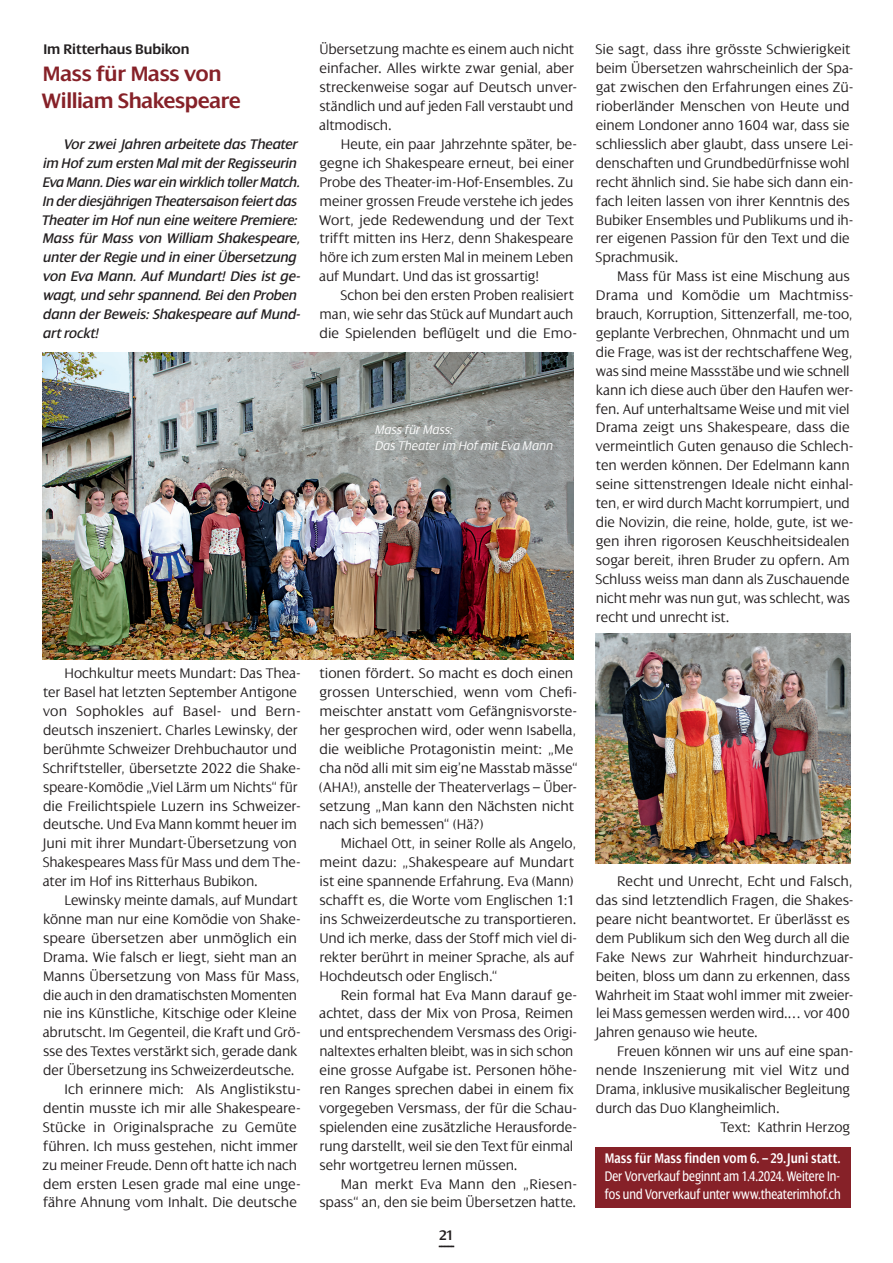
<style>
.page{position:relative;width:893px;height:1263px;background:#fff}
.page>*{position:absolute;margin:0;border:0;box-sizing:border-box;transform-origin:0 0}
.t1{font:600 22.5px/27px "Dialog";letter-spacing:-.015em;color:#862128}
.t2{font:300 15px/18.9px "Dialog";letter-spacing:-.005em;color:#231f20}
.t3{font:italic 15px/18.9px "Dialog";color:#231f20}
.t4{font:15px/18px "Dialog Cond";letter-spacing:-.005em;color:#fff}
.t5{font:600 15px "Dialog Cond";color:#fff}
.t6{font:600 15px "Dialog";letter-spacing:-.005em;color:#231f20}
.t7{font:italic 300 13.5px/16.2px "Dialog";letter-spacing:-.005em;color:#fff}
</style>
<div class="page">
<svg style="left:439px;top:1246px;width:15px;height:1px"></svg>
<img style="left:595px;top:633px;width:256px;height:230px">
<img style="left:43px;top:353px;width:531px;height:306px">
<div style="left:595px;top:1147px;width:255px;height:61px;background:#862128"></div>
<p class="t6" style="left:43px;top:41px;width:148px">Im Ritterhaus Bubikon</p>
<h1 class="t1" style="left:42px;top:60px;width:201px">Mass für Mass von<br>William Shakespeare</h1>
<p class="t3" style="left:41px;top:135px;width:261px;text-indent:22px">Vor zwei Jahren arbeitete das Theater im Hof zum ersten Mal mit der Regisseurin Eva Mann. Dies war ein wirklich toller Match.<br>In der diesjährigen Theatersaison feiert das Theater im Hof nun eine weitere Premiere:<br>Mass für Mass von William Shakespeare, unter der Regie und in einer Übersetzung von Eva Mann. Auf Mundart! Dies ist ge&shy;wagt, und sehr spannend. Bei den Proben dann der Beweis: Shakespeare auf Mund&shy;art rockt!</p>
<p class="t2" style="left:41px;top:664px;width:262px;text-indent:23px">Hochkultur meets Mundart: Das Thea&shy;ter Basel hat letzten September Antigone von Sophokles auf Basel- und Bern&shy;deutsch inszeniert. Charles Lewinsky, der berühmte Schweizer Drehbuchautor und Schriftsteller, übersetzte 2022 die Shake&shy;speare-Komödie „Viel Lärm um Nichts“ für die Freilichtspiele Luzern ins Schweizer&shy;deutsche. Und Eva Mann kommt heuer im Juni mit ihrer Mundart-Übersetzung von Shakespeares Mass für Mass und dem The&shy;ater im Hof ins Ritterhaus Bubikon.</p>
<p class="t2" style="left:64px;top:891px;width:235px">Lewinsky meinte damals, auf Mundart</p>
<p class="t2" style="left:43px;top:910px;width:259px">könne man nur eine Komödie von Shake-</p>
<p class="t2" style="left:43px;top:929px;width:255px">speare übersetzen aber unmöglich ein</p>
<p class="t2" style="left:43px;top:947px;width:255px">Drama. Wie falsch er liegt, sieht man an</p>
<p class="t2" style="left:43px;top:966px;width:258px">Manns Übersetzung von Mass für Mass,</p>
<p class="t2" style="left:43px;top:985px;width:255px">die auch in den dramatischsten Momenten</p>
<p class="t2" style="left:43px;top:1004px;width:255px">nie ins Künstliche, Kitschige oder Kleine</p>
<p class="t2" style="left:43px;top:1023px;width:260px">abrutscht. Im Gegenteil, die Kraft und Grö-</p>
<p class="t2" style="left:43px;top:1042px;width:256px">sse des Textes verstärkt sich, gerade dank</p>
<p class="t2" style="left:43px;top:1061px;width:253px">der Übersetzung ins Schweizerdeutsche.</p>
<p class="t2" style="left:64px;top:1080px;width:238px">Ich erinnere mich: Als Anglistikstu-</p>
<p class="t2" style="left:43px;top:1099px;width:259px">dentin musste ich mir alle Shakespeare-</p>
<p class="t2" style="left:43px;top:1118px;width:256px">Stücke in Originalsprache zu Gemüte</p>
<p class="t2" style="left:43px;top:1136px;width:256px">führen. Ich muss gestehen, nicht immer</p>
<p class="t2" style="left:42px;top:1155px;width:256px">zu meiner Freude. Denn oft hatte ich nach</p>
<p class="t2" style="left:43px;top:1174px;width:259px">dem ersten Lesen grade mal eine unge-</p>
<p class="t2" style="left:43px;top:1193px;width:255px">fähre Ahnung vom Inhalt. Die deutsche</p>
<p class="t2" style="left:319px;top:40px;width:260px">Übersetzung machte es einem auch nicht einfacher. Alles wirkte zwar genial, aber streckenweise sogar auf Deutsch unver&shy;ständlich und auf jeden Fall verstaubt und altmodisch.</p>
<p class="t2" style="left:319px;top:135px;width:260px;text-indent:22px">Heute, ein paar Jahrzehnte später, be&shy;gegne ich Shakespeare erneut, bei einer Probe des Theater-im-Hof-Ensembles. Zu meiner grossen Freude verstehe ich jedes Wort, jede Redewendung und der Text trifft mitten ins Herz, denn Shakespeare höre ich zum ersten Mal in meinem Leben auf Mundart. Und das ist grossartig!</p>
<p class="t2" style="left:320px;top:286px;width:259px;text-indent:21px">Schon bei den ersten Proben realisiert man, wie sehr das Stück auf Mundart auch die Spielenden beflügelt und die Emo-</p>
<p class="t7" style="left:374px;top:421px;width:180px">Mass für Mass:<br>Das Theater im Hof mit Eva Mann</p>
<p class="t2" style="left:596px;top:40px;width:260px">Sie sagt, dass ihre grösste Schwierigkeit beim Übersetzen wahrscheinlich der Spa&shy;gat zwischen den Erfahrungen eines Zü&shy;rioberländer Menschen von Heute und einem Londoner anno 1604 war, dass sie schliesslich aber glaubt, dass unsere Lei&shy;denschaften und Grundbedürfnisse wohl recht ähnlich sind. Sie habe sich dann ein&shy;fach leiten lassen von ihrer Kenntnis des Bubiker Ensembles und Publikums und ih&shy;rer eigenen Passion für den Text und die Sprachmusik.</p>
<p class="t2" style="left:596px;top:267px;width:260px;text-indent:22px">Mass für Mass ist eine Mischung aus Drama und Komödie um Machtmiss&shy;brauch, Korruption, Sittenzerfall, me-too, geplante Verbrechen, Ohnmacht und um die Frage, was ist der rechtschaffene Weg, was sind meine Massstäbe und wie schnell kann ich diese auch über den Haufen wer&shy;fen. Auf unterhaltsame Weise und mit viel Drama zeigt uns Shakespeare, dass die vermeintlich Guten genauso die Schlech&shy;ten werden können. Der Edelmann kann seine sittenstrengen Ideale nicht einhal&shy;ten, er wird durch Macht korrumpiert, und die Novizin, die reine, holde, gute, ist we&shy;gen ihren rigorosen Keuschheitsidealen sogar bereit, ihren Bruder zu opfern. Am Schluss weiss man dann als Zuschauende nicht mehr was nun gut, was schlecht, was recht und unrecht ist.</p>
<p class="t2" style="left:319px;top:664px;width:261px">tionen fördert. So macht es doch einen grossen Unterschied, wenn vom Chefi&shy;meischter anstatt vom Gefängnisvorste&shy;her gesprochen wird, oder wenn Isabella, die weibliche Protagonistin meint: „Me cha nöd alli mit sim eig’ne Masstab mässe“ (AHA!), anstelle der Theaterverlags – Über&shy;setzung „Man kann den Nächsten nicht nach sich bemessen“ (Hä?)</p>
<p class="t2" style="left:319px;top:834px;width:259px;text-indent:21px">Michael Ott, in seiner Rolle als Angelo, meint dazu: „Shakespeare auf Mundart ist eine spannende Erfahrung. Eva (Mann) schafft es, die Worte vom Englischen 1:1 ins Schweizerdeutsche zu transportieren.<br>Und ich merke, dass der Stoff mich viel di&shy;rekter berührt in meiner Sprache, als auf Hochdeutsch oder Englisch.“</p>
<p class="t2" style="left:319px;top:985px;width:260px;text-indent:22px">Rein formal hat Eva Mann darauf ge&shy;achtet, dass der Mix von Prosa, Reimen und entsprechendem Versmass des Origi&shy;naltextes erhalten bleibt, was in sich schon eine grosse Aufgabe ist. Personen höhe&shy;ren Ranges sprechen dabei in einem fix vorgegeben Versmass, der für die Schau&shy;spielenden eine zusätzliche Herausforde&shy;rung darstellt, weil sie den Text für einmal sehr wortgetreu lernen müssen.</p>
<p class="t2" style="left:319px;top:1174px;width:259px;text-align:right">Man merkt Eva Mann den „Riesen&shy;spass“ an, den sie beim Übersetzen hatte.</p>
<p class="t6" style="left:439px;top:1227px;width:16px">21</p>
<p class="t2" style="left:594px;top:872px;width:262px;text-indent:23px">Recht und Unrecht, Echt und Falsch, das sind letztendlich Fragen, die Shakes&shy;peare nicht beantwortet. Er überlässt es dem Publikum sich den Weg durch all die Fake News zur Wahrheit hindurchzuar&shy;beiten, bloss um dann zu erkennen, dass Wahrheit im Staat wohl immer mit zweier&shy;lei Mass gemessen werden wird.… vor 400<br>Jahren genauso wie heute.</p>
<p class="t2" style="left:617px;top:1042px;width:238px">Freuen können wir uns auf eine span-</p>
<p class="t2" style="left:596px;top:1061px;width:255px">nende Inszenierung mit viel Witz und</p>
<p class="t2" style="left:596px;top:1080px;width:256px">Drama, inklusive musikalischer Begleitung</p>
<p class="t2" style="left:596px;top:1099px;width:186px">durch das Duo Klangheimlich.</p>
<p class="t2" style="left:720px;top:1118px;width:131px">Text: Kathrin Herzog</p>
<p class="t5" style="left:605px;top:1150px;width:237px">Mass für Mass finden vom 6. – 29.Juni statt.</p>
<p class="t4" style="left:605px;top:1167px;width:237px">Der Vorverkauf beginnt am 1.4.2024. Weitere In&shy;fos und Vorverkauf unter www.theaterimhof.ch</p>
</div>
